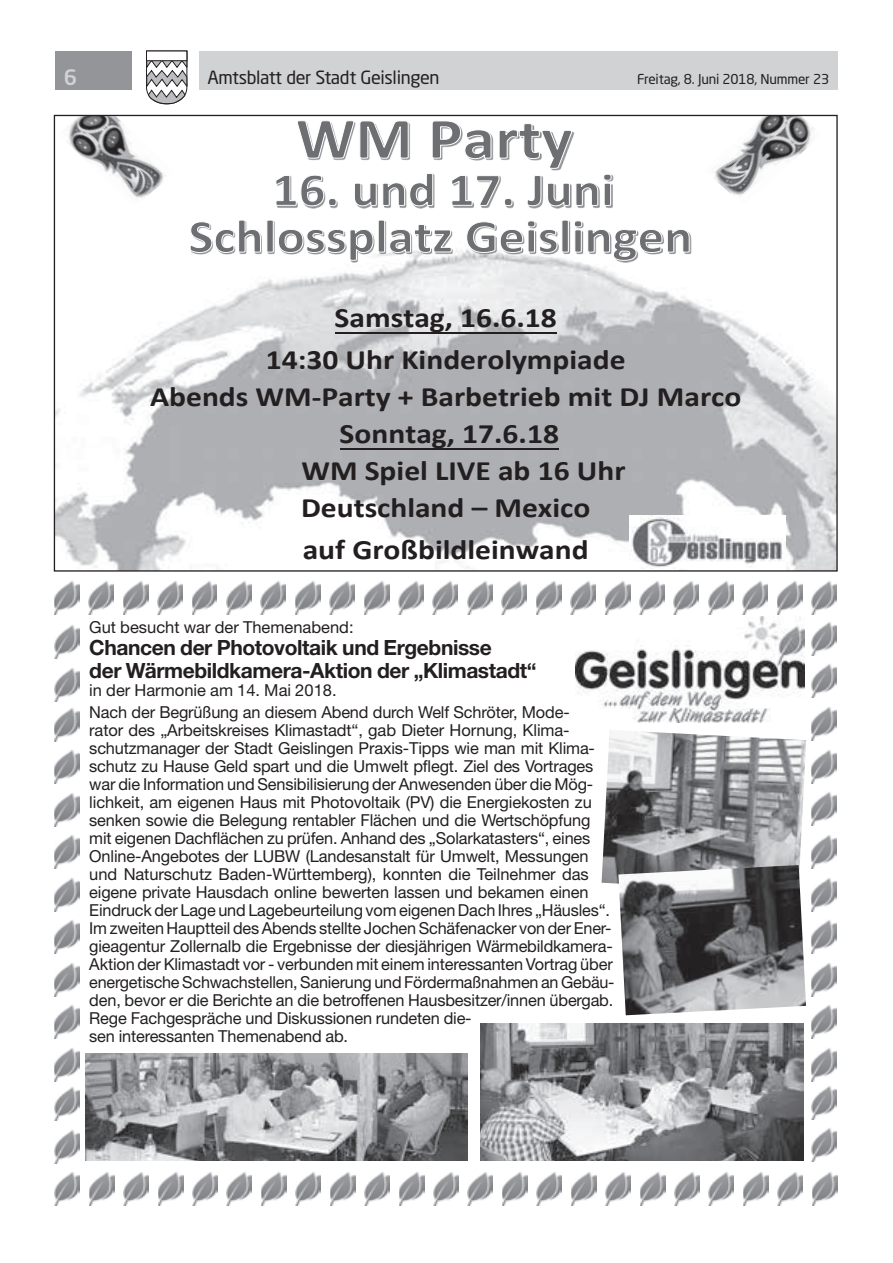
<style>
.page{position:relative;width:893px;height:1263px;background:#fff}
.page>*{position:absolute;margin:0;border:0;box-sizing:border-box;transform-origin:0 0}
.t1{font:700 28.2px/41.7px "Calibri";color:#231f20;text-align:center;scale:1.12 1}
.t2{font:700 21px/22.5px "Helvetica Neue LT Std";letter-spacing:-.02em;color:#231f20}
.t3{font:500 21px "Neo Sans Std";color:#d1d2d4}
.t4{font:18px "Neo Sans Std";letter-spacing:-.02em;color:#231f20}
.t5{font:16.5px/18px "Helvetica Neue LT Std";letter-spacing:-.01em;color:#231f20}
.t6{font:13.5px "Neo Sans Std";letter-spacing:-.015em;color:#231f20}
</style>
<div class="page">
<div style="left:199px;top:51px;width:639px;height:38px;background:#d1d2d4"></div>
<div style="left:55px;top:51px;width:77px;height:38px;background:#939598"></div>
<svg style="left:146px;top:50px;width:42px;height:55px"></svg>
<div style="left:146px;top:51px;width:41px;height:10px;background:#fff;border:1px solid #231f20"></div>
<img style="left:56px;top:176px;width:780px;height:394px">
<img style="left:58px;top:117px;width:117px;height:90px">
<img style="left:704px;top:117px;width:118px;height:88px">
<img style="left:629px;top:515px;width:156px;height:54px">
<img style="left:191px;top:220px;width:501px;height:42px">
<svg style="left:190px;top:220px;width:500px;height:41px"></svg>
<img style="left:276px;top:175px;width:337px;height:33px">
<svg style="left:275px;top:120px;width:337px;height:86px"></svg>
<hr style="left:335px;top:332px;width:222px;height:2px;background:#231f20">
<hr style="left:340px;top:448px;width:219px;height:2px;background:#231f20">
<svg style="left:79px;top:584px;width:1px;height:19px"></svg>
<img style="left:54px;top:581px;width:25px;height:33px">
<svg style="left:79px;top:711px;width:1px;height:19px"></svg>
<img style="left:54px;top:708px;width:25px;height:33px">
<svg style="left:79px;top:753px;width:1px;height:19px"></svg>
<img style="left:54px;top:750px;width:25px;height:33px">
<svg style="left:79px;top:796px;width:1px;height:19px"></svg>
<img style="left:54px;top:793px;width:25px;height:33px">
<svg style="left:79px;top:838px;width:1px;height:19px"></svg>
<img style="left:54px;top:835px;width:25px;height:33px">
<svg style="left:79px;top:881px;width:1px;height:19px"></svg>
<img style="left:54px;top:878px;width:25px;height:33px">
<svg style="left:79px;top:923px;width:1px;height:19px"></svg>
<img style="left:54px;top:920px;width:25px;height:34px">
<svg style="left:79px;top:966px;width:1px;height:19px"></svg>
<img style="left:54px;top:963px;width:25px;height:33px">
<svg style="left:79px;top:1008px;width:1px;height:19px"></svg>
<img style="left:54px;top:1005px;width:25px;height:34px">
<svg style="left:79px;top:1051px;width:1px;height:19px"></svg>
<img style="left:54px;top:1048px;width:25px;height:33px">
<img style="left:55px;top:1172px;width:25px;height:33px">
<img style="left:89px;top:581px;width:25px;height:33px">
<svg style="left:148px;top:584px;width:1px;height:19px"></svg>
<img style="left:123px;top:581px;width:25px;height:33px">
<img style="left:158px;top:581px;width:25px;height:33px">
<img style="left:192px;top:581px;width:25px;height:33px">
<svg style="left:251px;top:584px;width:1px;height:19px"></svg>
<img style="left:226px;top:581px;width:25px;height:33px">
<img style="left:261px;top:581px;width:25px;height:33px">
<svg style="left:320px;top:584px;width:1px;height:19px"></svg>
<img style="left:295px;top:581px;width:25px;height:33px">
<img style="left:330px;top:581px;width:25px;height:33px">
<svg style="left:389px;top:584px;width:1px;height:19px"></svg>
<img style="left:364px;top:581px;width:25px;height:33px">
<img style="left:399px;top:581px;width:25px;height:33px">
<img style="left:433px;top:581px;width:25px;height:33px">
<svg style="left:492px;top:584px;width:1px;height:19px"></svg>
<img style="left:467px;top:581px;width:25px;height:33px">
<img style="left:502px;top:581px;width:25px;height:33px">
<svg style="left:561px;top:584px;width:1px;height:19px"></svg>
<img style="left:536px;top:581px;width:25px;height:33px">
<img style="left:571px;top:581px;width:25px;height:33px">
<svg style="left:630px;top:584px;width:1px;height:19px"></svg>
<img style="left:605px;top:581px;width:25px;height:33px">
<svg style="left:664px;top:584px;width:1px;height:19px"></svg>
<img style="left:640px;top:581px;width:24px;height:33px">
<img style="left:674px;top:581px;width:25px;height:33px">
<svg style="left:733px;top:584px;width:1px;height:19px"></svg>
<img style="left:708px;top:581px;width:25px;height:33px">
<img style="left:743px;top:581px;width:25px;height:33px">
<svg style="left:802px;top:584px;width:1px;height:19px"></svg>
<img style="left:777px;top:581px;width:25px;height:33px">
<img style="left:812px;top:581px;width:25px;height:33px">
<svg style="left:114px;top:1175px;width:1px;height:19px"></svg>
<img style="left:89px;top:1172px;width:25px;height:33px">
<img style="left:124px;top:1172px;width:25px;height:33px">
<svg style="left:183px;top:1175px;width:1px;height:19px"></svg>
<img style="left:158px;top:1172px;width:25px;height:33px">
<svg style="left:217px;top:1175px;width:1px;height:19px"></svg>
<img style="left:192px;top:1172px;width:25px;height:33px">
<img style="left:227px;top:1172px;width:25px;height:33px">
<svg style="left:286px;top:1175px;width:1px;height:19px"></svg>
<img style="left:261px;top:1172px;width:25px;height:33px">
<img style="left:296px;top:1172px;width:25px;height:33px">
<svg style="left:355px;top:1175px;width:1px;height:19px"></svg>
<img style="left:330px;top:1172px;width:25px;height:33px">
<img style="left:365px;top:1172px;width:25px;height:33px">
<svg style="left:424px;top:1175px;width:1px;height:19px"></svg>
<img style="left:399px;top:1172px;width:25px;height:33px">
<svg style="left:458px;top:1175px;width:1px;height:19px"></svg>
<img style="left:433px;top:1172px;width:25px;height:33px">
<img style="left:468px;top:1172px;width:25px;height:33px">
<svg style="left:527px;top:1175px;width:1px;height:19px"></svg>
<img style="left:502px;top:1172px;width:25px;height:33px">
<img style="left:537px;top:1172px;width:25px;height:33px">
<svg style="left:596px;top:1175px;width:1px;height:19px"></svg>
<img style="left:571px;top:1172px;width:25px;height:33px">
<img style="left:606px;top:1172px;width:25px;height:33px">
<svg style="left:665px;top:1175px;width:1px;height:19px"></svg>
<img style="left:640px;top:1172px;width:25px;height:33px">
<svg style="left:699px;top:1175px;width:1px;height:19px"></svg>
<img style="left:674px;top:1172px;width:25px;height:33px">
<img style="left:709px;top:1172px;width:25px;height:33px">
<svg style="left:768px;top:1175px;width:1px;height:19px"></svg>
<img style="left:743px;top:1172px;width:25px;height:33px">
<img style="left:778px;top:1172px;width:25px;height:33px">
<svg style="left:837px;top:1175px;width:1px;height:19px"></svg>
<img style="left:812px;top:1172px;width:25px;height:33px">
<svg style="left:836px;top:710px;width:1px;height:19px"></svg>
<img style="left:811px;top:707px;width:25px;height:34px">
<svg style="left:836px;top:753px;width:1px;height:19px"></svg>
<img style="left:811px;top:750px;width:25px;height:33px">
<svg style="left:836px;top:795px;width:1px;height:19px"></svg>
<img style="left:811px;top:792px;width:25px;height:34px">
<svg style="left:836px;top:838px;width:1px;height:19px"></svg>
<img style="left:811px;top:835px;width:25px;height:33px">
<svg style="left:836px;top:881px;width:1px;height:19px"></svg>
<img style="left:811px;top:878px;width:25px;height:33px">
<svg style="left:836px;top:923px;width:1px;height:19px"></svg>
<img style="left:811px;top:920px;width:25px;height:33px">
<svg style="left:836px;top:966px;width:1px;height:19px"></svg>
<img style="left:811px;top:963px;width:25px;height:33px">
<svg style="left:836px;top:1008px;width:1px;height:19px"></svg>
<img style="left:811px;top:1005px;width:25px;height:33px">
<svg style="left:836px;top:1051px;width:1px;height:19px"></svg>
<img style="left:811px;top:1048px;width:25px;height:33px">
<img style="left:55px;top:625px;width:25px;height:34px">
<img style="left:55px;top:668px;width:25px;height:33px">
<img style="left:812px;top:622px;width:25px;height:33px">
<img style="left:812px;top:664px;width:25px;height:34px">
<img style="left:576px;top:617px;width:228px;height:105px">
<img style="left:55px;top:1087px;width:25px;height:33px">
<img style="left:55px;top:1130px;width:25px;height:33px">
<img style="left:812px;top:1086px;width:25px;height:33px">
<img style="left:812px;top:1128px;width:25px;height:34px">
<img style="left:602px;top:730px;width:204px;height:154px">
<img style="left:85px;top:1053px;width:383px;height:108px">
<img style="left:480px;top:1024px;width:323px;height:137px">
<img style="left:618px;top:865px;width:188px;height:150px">
<p class="t3" style="left:64px;top:64px;width:15px">6</p>
<p class="t4" style="left:207px;top:66px;width:234px">Amtsblatt der Stadt Geislingen</p>
<p class="t6" style="left:637px;top:71px;width:194px">Freitag, 8. Juni 2018, Nummer 23</p>
<h1 class="t1" style="left:266px;top:297px;width:323px">Samstag, 16.6.18<br>14:30 Uhr Kinderolympiade</h1>
<h1 class="t1" style="left:150px;top:375px;width:529px">Abends WM-Party + Barbetrieb mit DJ Marco</h1>
<h1 class="t1" style="left:340px;top:412px;width:197px">Sonntag, 17.6.18</h1>
<h1 class="t1" style="left:301px;top:450px;width:291px">WM Spiel LIVE ab 16 Uhr</h1>
<h1 class="t1" style="left:301px;top:487px;width:260px">Deutschland – Mexico</h1>
<h1 class="t1" style="left:303px;top:528px;width:257px">auf Großbildleinwand</h1>
<p class="t5" style="left:89px;top:617px;width:266px">Gut besucht war der Themenabend:</p>
<p class="t2" style="left:89px;top:636px;width:449px">Chancen der Photovoltaik und Ergebnisse<br>der Wärmebildkamera-Aktion der „Klimastadt“</p>
<p class="t5" style="left:89px;top:678px;width:482px;line-height:22.2px">in der Harmonie am 14. Mai 2018.<br>Nach der Begrüßung an diesem Abend durch Welf Schröter, Mode-</p>
<p class="t5" style="left:89px;top:721px;width:527px">rator des „Arbeitskreises Klimastadt“, gab Dieter Hornung, Klima&shy;schutzmanager der Stadt Geislingen Praxis-Tipps wie man mit Klima&shy;schutz zu Hause Geld spart und die Umwelt pflegt. Ziel des Vortrages war die Information und Sensibilisierung der Anwesenden über die Mög&shy;lichkeit, am eigenen Haus mit Photovoltaik (PV) die Energiekosten zu senken sowie die Belegung rentabler Flächen und die Wertschöpfung mit eigenen Dachflächen zu prüfen. Anhand des „Solarkatasters“, eines Online-Angebotes der LUBW (Landesanstalt für Umwelt, Messungen und Naturschutz Baden-Württemberg), konnten die Teilnehmer das eigene private Hausdach online bewerten lassen und bekamen einen Eindruck der Lage und Lagebeurteilung vom eigenen Dach Ihres „Häusles“.<br>Im zweiten Hauptteil des Abends stellte Jochen Schäfenacker von der Ener&shy;gieagentur Zollernalb die Ergebnisse der diesjährigen Wärmebildkamera-Aktion der Klimastadt vor - verbunden mit einem interessanten Vortrag über energetische Schwachstellen, Sanierung und Fördermaßnahmen an Gebäu&shy;den, bevor er die Berichte an die betroffenen Hausbesitzer/innen übergab.<br>Rege Fachgespräche und Diskussionen rundeten die-<br>sen interessanten Themenabend ab.</p>
</div>
